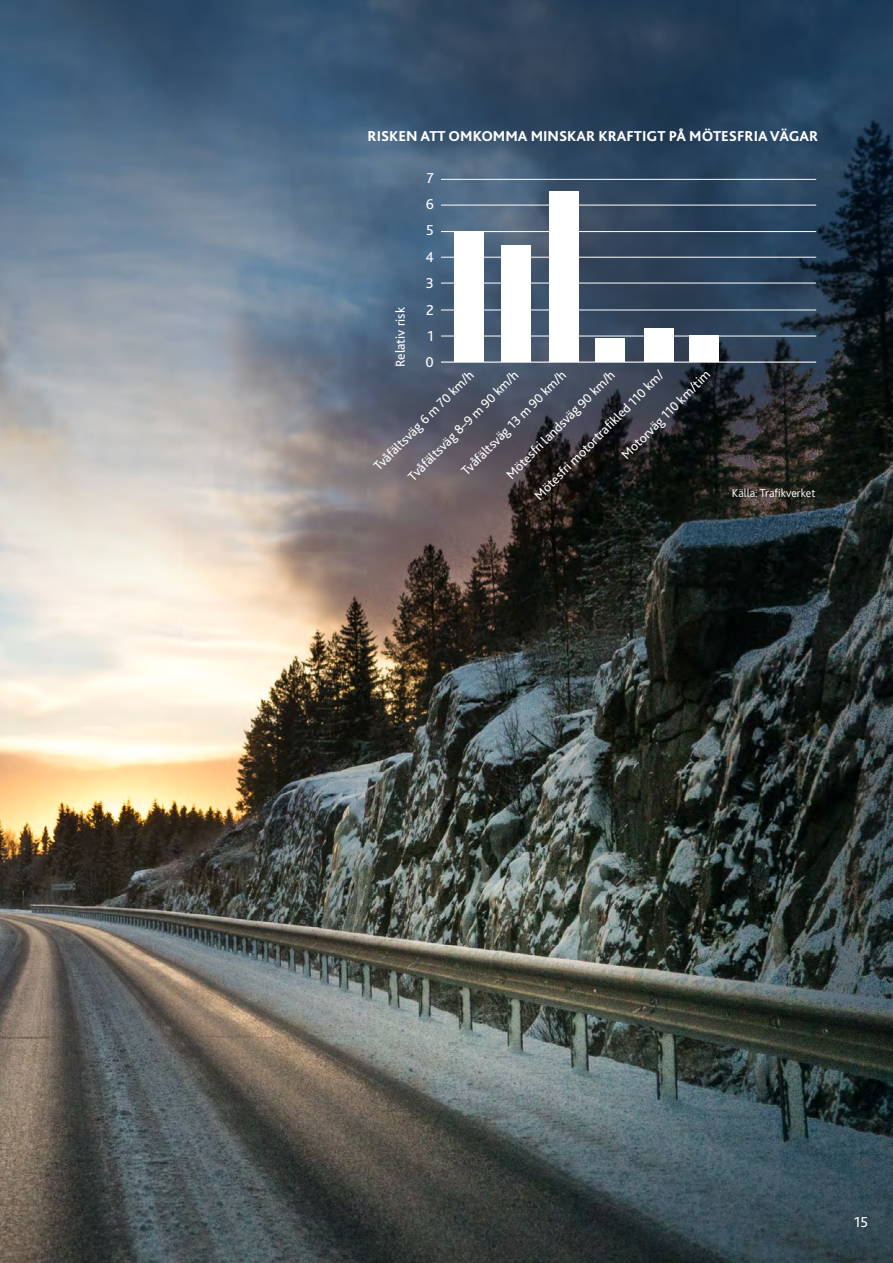
<style>
.page{position:relative;width:893px;height:1263px;background:#fff}
.page>*{position:absolute;margin:0;border:0;box-sizing:border-box;transform-origin:0 0}
.t1{font:800 15px "Bliss 2";color:#fff}
.t2{font:15px/26.4px "Bliss 2";color:#fff;text-align:justify}
.t3{font:13.5px "Bliss 2";color:#fff}
.t4{font:300 12px "Bliss 2";color:#fff}
</style>
<div class="page">
<img style="left:0;top:0;width:893px;height:1263px">
<hr style="left:441px;top:336px;width:375px;height:1px;background:#fff">
<hr style="left:441px;top:310px;width:375px;height:1px;background:#fff">
<hr style="left:441px;top:283px;width:375px;height:1px;background:#fff">
<hr style="left:441px;top:257px;width:375px;height:1px;background:#fff">
<hr style="left:441px;top:231px;width:375px;height:1px;background:#fff">
<hr style="left:441px;top:205px;width:375px;height:1px;background:#fff">
<hr style="left:441px;top:179px;width:375px;height:1px;background:#fff">
<div style="left:689px;top:336px;width:30px;height:26px;background:#fff"></div>
<div style="left:644px;top:328px;width:29px;height:34px;background:#fff"></div>
<div style="left:595px;top:339px;width:30px;height:23px;background:#fff"></div>
<div style="left:549px;top:191px;width:30px;height:171px;background:#fff"></div>
<div style="left:501px;top:245px;width:30px;height:117px;background:#fff"></div>
<div style="left:454px;top:231px;width:30px;height:131px;background:#fff"></div>
<hr style="left:441px;top:362px;width:375px;height:1px;background:#fff">
<p class="t1" style="left:368px;top:127px;width:452px">RISKEN ATT OMKOMMA MINSKAR KRAFTIGT PÅ MÖTESFRIA VÄGAR</p>
<p class="t2" style="left:426px;top:164px;width:10px">7<br>6<br>5<br>4<br>3<br>2<br>1<br>0</p>
<p class="t3" style="left:370px;top:462px;width:137px;rotate:-45deg">Tvåfältsväg 6 m 70 km/h</p>
<p class="t3" style="left:392px;top:367px;width:61px;rotate:-90deg">Relativ risk</p>
<p class="t3" style="left:531px;top:491px;width:178px;rotate:-45deg">Mötesfri motortrafi kled 110 km/</p>
<p class="t3" style="left:404px;top:472px;width:151px;rotate:-45deg">Tvåfältsväg 8–9 m 90 km/h</p>
<p class="t3" style="left:458px;top:467px;width:143px;rotate:-45deg">Tvåfältsväg 13 m 90 km/h</p>
<p class="t3" style="left:503px;top:471px;width:149px;rotate:-45deg">Mötesfri landsväg 90 km/h</p>
<p class="t3" style="left:618px;top:451px;width:121px;rotate:-45deg">Motorväg 110 km/tim</p>
<p class="t4" style="left:732px;top:485px;width:85px">Källa: Trafikverket</p>
<p class="t2" style="left:854px;top:1208px;width:16px">15</p>
</div>
